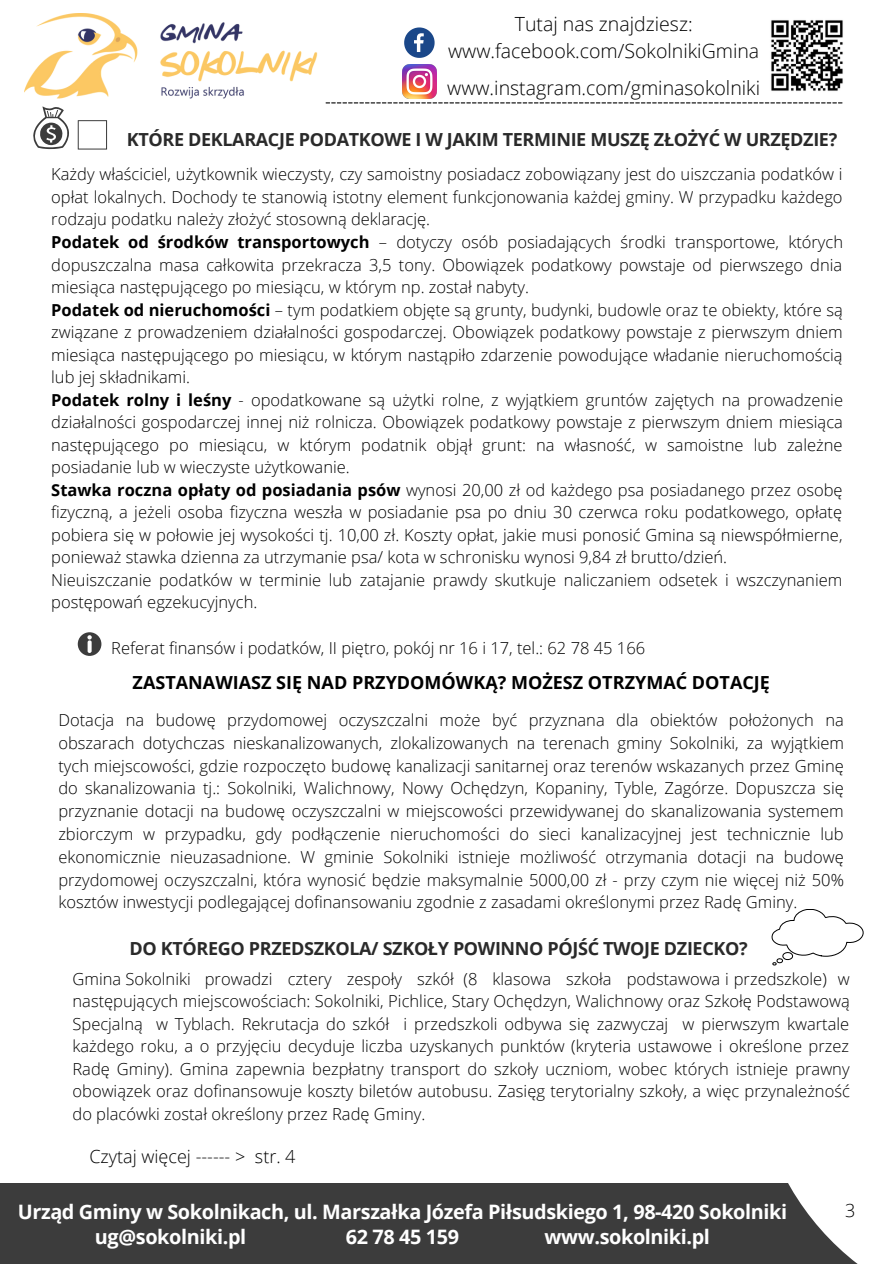
<style>
.page{position:relative;width:894px;height:1264px;background:#fff}
.page>*{position:absolute;margin:0;border:0;box-sizing:border-box;transform-origin:0 0}
.t1{font:700 19.8px "Open Sans";letter-spacing:-.02em;color:#fff}
.t2{font:300 19.5px "Open Sans";color:#000}
.t3{font:700 18px "Open Sans";letter-spacing:-.02em;color:#2a2a2a}
.t4{font:700 18px "Open Sans";color:#000}
.t5{font:300 18px "Open Sans";color:#000}
.t6{font:300 16.5px/22.5px "Open Sans";color:#000;text-align:justify}
.s1{font-weight:700}
</style>
<div class="page">
<div style="left:0;top:1183px;width:760px;height:80px;background:#3c3c3c"></div>
<svg style="left:760px;top:1183px;width:97px;height:80px"></svg>
<img style="left:25px;top:14px;width:293px;height:84px">
<svg style="left:325px;top:102px;width:517px;height:1px"></svg>
<svg style="left:404px;top:27px;width:30px;height:31px"></svg>
<img style="left:402px;top:65px;width:34px;height:34px">
<img style="left:771px;top:20px;width:72px;height:71px">
<svg style="left:78px;top:120px;width:29px;height:29px"></svg>
<svg style="left:33px;top:106px;width:36px;height:43px"></svg>
<svg style="left:78px;top:632px;width:23px;height:24px"></svg>
<svg style="left:771px;top:909px;width:93px;height:56px"></svg>
<p class="t2" style="left:514px;top:10px;width:179px">Tutaj nas znajdziesz:</p>
<p class="t2" style="left:448px;top:37px;width:312px">www.facebook.com/SokolnikiGmina</p>
<p class="t2" style="left:447px;top:74px;width:314px">www.instagram.com/gminasokolniki</p>
<p class="t3" style="left:127px;top:126px;width:711px">KTÓRE DEKLARACJE PODATKOWE I W JAKIM TERMINIE MUSZĘ ZŁOŻYĆ W URZĘDZIE?</p>
<p class="t6" style="left:51px;top:163px;width:792px">Każdy właściciel, użytkownik wieczysty, czy samoistny posiadacz zobowiązany jest do uiszczania podatków i opłat lokalnych. Dochody te stanowią istotny element funkcjonowania każdej gminy. W przypadku każdego rodzaju podatku należy złożyć stosowną deklarację.</p>
<p class="t6" style="left:51px;top:230px;width:793px"><span class="s1">Podatek od środków transportowych</span> – dotyczy osób posiadających środki transportowe, których dopuszczalna masa całkowita przekracza 3,5 tony. Obowiązek podatkowy powstaje od pierwszego dnia miesiąca następującego po miesiącu, w którym np. został nabyty.</p>
<p class="t6" style="left:51px;top:298px;width:793px"><span class="s1">Podatek od nieruchomości</span> – tym podatkiem objęte są grunty, budynki, budowle oraz te obiekty, które są związane z prowadzeniem działalności gospodarczej. Obowiązek podatkowy powstaje z pierwszym dniem miesiąca następującego po miesiącu, w którym nastąpiło zdarzenie powodujące władanie nieruchomością lub jej składnikami.</p>
<p class="t6" style="left:51px;top:388px;width:793px"><span class="s1">Podatek rolny i leśny</span> - opodatkowane są użytki rolne, z wyjątkiem gruntów zajętych na prowadzenie działalności gospodarczej innej niż rolnicza. Obowiązek podatkowy powstaje z pierwszym dniem miesiąca następującego po miesiącu, w którym podatnik objął grunt: na własność, w samoistne lub zależne posiadanie lub w wieczyste użytkowanie.</p>
<p class="t6" style="left:51px;top:478px;width:792px"><span class="s1">Stawka roczna opłaty od posiadania psów</span> wynosi 20,00 zł od każdego psa posiadanego przez osobę fizyczną, a jeżeli osoba fizyczna weszła w posiadanie psa po dniu 30 czerwca roku podatkowego, opłatę pobiera się w połowie jej wysokości tj. 10,00 zł. Koszty opłat, jakie musi ponosić Gmina są niewspółmierne, ponieważ stawka dzienna za utrzymanie psa/ kota w schronisku wynosi 9,84 zł brutto/dzień.</p>
<p class="t6" style="left:51px;top:568px;width:792px">Nieuiszczanie podatków w terminie lub zatajanie prawdy skutkuje naliczaniem odsetek i wszczynaniem postępowań egzekucyjnych.</p>
<p class="t6" style="left:111px;top:636px;width:535px">Referat finansów i podatków, II piętro, pokój nr 16 i 17, tel.: 62 78 45 166</p>
<p class="t4" style="left:133px;top:670px;width:638px">ZASTANAWIASZ SIĘ NAD PRZYDOMÓWKĄ? MOŻESZ OTRZYMAĆ DOTACJĘ</p>
<p class="t6" style="left:58px;top:708px;width:787px">Dotacja na budowę przydomowej oczyszczalni może być przyznana dla obiektów położonych na obszarach dotychczas nieskanalizowanych, zlokalizowanych na terenach gminy Sokolniki, za wyjątkiem tych miejscowości, gdzie rozpoczęto budowę kanalizacji sanitarnej oraz terenów wskazanych przez Gminę do skanalizowania tj.: Sokolniki, Walichnowy, Nowy Ochędzyn, Kopaniny, Tyble, Zagórze. Dopuszcza się przyznanie dotacji na budowę oczyszczalni w miejscowości przewidywanej do skanalizowania systemem zbiorczym w przypadku, gdy podłączenie nieruchomości do sieci kanalizacyjnej jest technicznie lub ekonomicznie nieuzasadnione. W gminie Sokolniki istnieje możliwość otrzymania dotacji na budowę przydomowej oczyszczalni, która wynosić będzie maksymalnie 5000,00 zł - przy czym nie więcej niż 50% kosztów inwestycji podlegającej dofinansowaniu zgodnie z zasadami określonymi przez Radę Gminy.</p>
<p class="t3" style="left:129px;top:935px;width:619px">DO KTÓREGO PRZEDSZKOLA/ SZKOŁY POWINNO PÓJŚĆ TWOJE DZIECKO?</p>
<p class="t6" style="left:72px;top:967px;width:778px">Gmina Sokolniki prowadzi cztery zespoły szkół (8 klasowa szkoła podstawowa i przedszkole) w następujących miejscowościach: Sokolniki, Pichlice, Stary Ochędzyn, Walichnowy oraz Szkołę Podstawową Specjalną w Tyblach. Rekrutacja do szkół i przedszkoli odbywa się zazwyczaj w pierwszym kwartale każdego roku, a o przyjęciu decyduje liczba uzyskanych punktów (kryteria ustawowe i określone przez Radę Gminy). Gmina zapewnia bezpłatny transport do szkoły uczniom, wobec których istnieje prawny obowiązek oraz dofinansowuje koszty biletów autobusu. Zasięg terytorialny szkoły, a więc przynależność do placówki został określony przez Radę Gminy.</p>
<p class="t5" style="left:89px;top:1143px;width:207px">Czytaj więcej ------ &gt; str. 4</p>
<p class="t1" style="left:18px;top:1198px;width:770px">Urząd Gminy w Sokolnikach, ul. Marszałka Józefa Piłsudskiego 1, 98-420 Sokolniki</p>
<p class="t1" style="left:95px;top:1222px;width:153px">ug@sokolniki.pl</p>
<p class="t1" style="left:346px;top:1222px;width:115px">62 78 45 159</p>
<p class="t1" style="left:544px;top:1222px;width:167px">www.sokolniki.pl</p>
<p class="t5" style="left:844px;top:1197px;width:12px">3</p>
</div>
